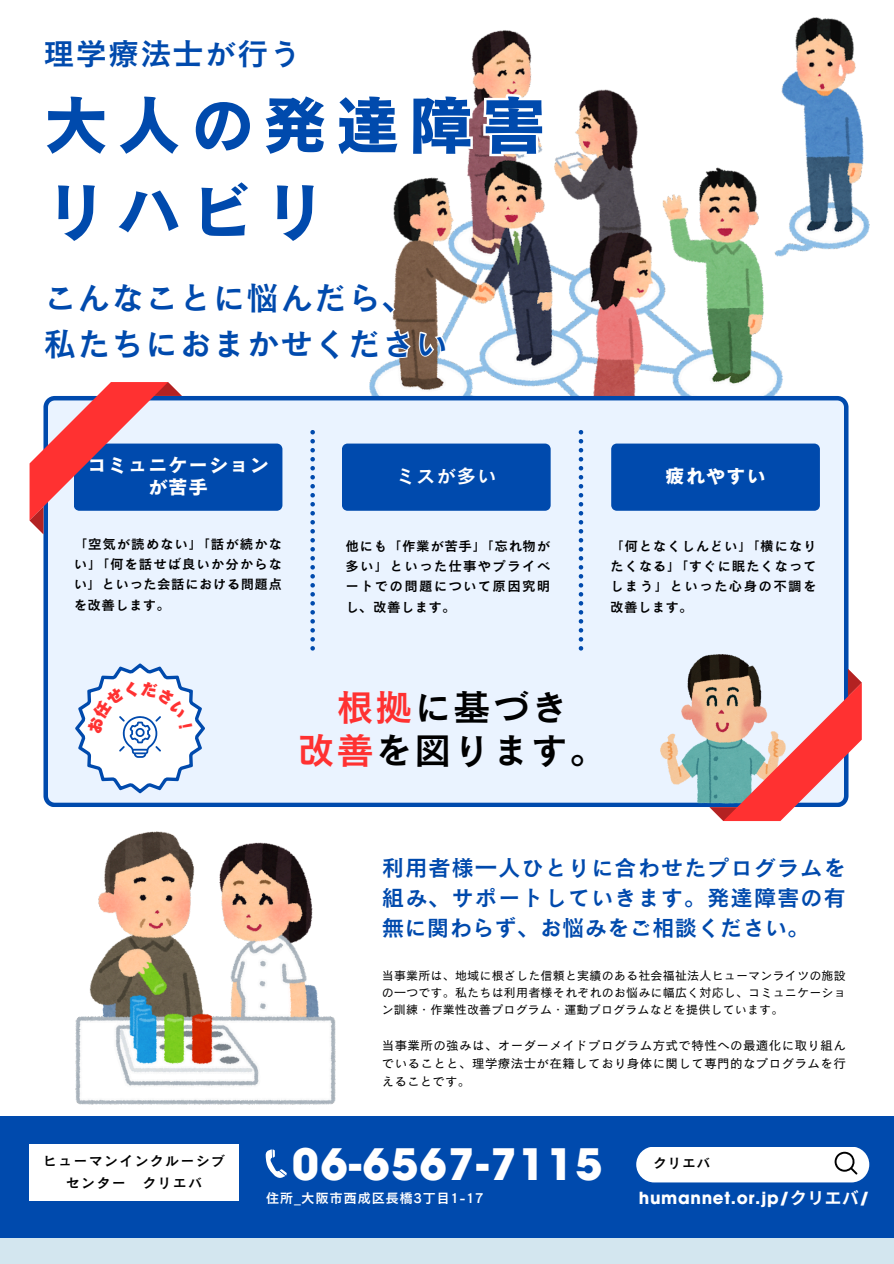
<style>
.page{position:relative;width:894px;height:1264px;background:#fff}
.page>*{position:absolute;margin:0;border:0;box-sizing:border-box;transform-origin:0 0}
.t1{font:65.4px/85.5px "Canva Cezanne Pro N B";letter-spacing:.115em;color:#004aad}
.t2{font:700 43.2px "ITC Avant Garde Pro";letter-spacing:.04em;color:#fff}
.t3{font:37.5px/43.8px "Canva Cezanne Pro N DB";letter-spacing:.04em;color:#000;text-align:center}
.t4{font:33px/46px "Canva Cezanne Pro N DB";letter-spacing:.025em;color:#004aad}
.t5{font:31.05px "Canva Cezanne Pro N DB";letter-spacing:.04em;color:#004aad}
.t6{font:22.5px/30.3px "Canva Cezanne Pro N DB";letter-spacing:.03em;color:#004aad;text-align:justify}
.t7{font:19.5px/22.5px "Canva Cezanne Pro N B";letter-spacing:.04em;color:#fff;text-align:center}
.t8{font:19.5px "Canva Cezanne Pro N DB";letter-spacing:.04em;color:#fff}
.t9{font:700 16.65px "ITC Avant Garde Pro";letter-spacing:.04em;color:#fff}
.t10{font:14.1px/22.5px "Canva Cezanne Pro N DB";letter-spacing:.085em;color:#000;text-align:center}
.t11{font:13.8px "Canva Cezanne Pro N DB";color:#000}
.t12{font:13.5px/20.2px "Canva Cezanne Pro N DB";letter-spacing:.055em;color:#000;text-align:justify}
.t13{font:13.5px "Canva Cezanne Pro N DB";letter-spacing:.04em;color:#fff}
.t14{font:12.45px/18px "Canva Cezanne Pro N M";letter-spacing:.035em;color:#000;text-align:justify}
.t15{font:12px/17px "Canva Cezanne Pro N M";letter-spacing:.015em;color:#000;text-align:justify}
.s1{color:#ff3131}
.s2{font-family:"Noto Sans CJ Ksc"}
</style>
<div class="page">
<div style="left:0;top:1116px;width:893px;height:147px;background:#004aad"></div>
<div style="left:0;top:1238px;width:893px;height:25px;background:#d3e6ef"></div>
<svg style="left:265px;top:1149px;width:22px;height:29px"></svg>
<div style="left:636px;top:1146px;width:233px;height:36px;background:#fff;border-radius:18px"></div>
<svg style="left:834px;top:1151px;width:22px;height:23px"></svg>
<div style="left:30px;top:1144px;width:208px;height:56px;background:#fff"></div>
<img style="left:369px;top:17px;width:499px;height:450px">
<div style="left:43px;top:396px;width:805px;height:410px;background:#eaf3ff"></div>
<svg style="left:310px;top:430px;width:5px;height:220px"></svg>
<svg style="left:578px;top:430px;width:5px;height:220px"></svg>
<div style="left:611px;top:443px;width:208px;height:68px;background:#004aad"></div>
<div style="left:342px;top:443px;width:208px;height:68px;background:#004aad"></div>
<svg style="left:30px;top:382px;width:252px;height:152px;background:#9893bb"></svg>
<img style="left:660px;top:654px;width:125px;height:149px">
<svg style="left:709px;top:669px;width:152px;height:152px;background:#d29e9e"></svg>
<img style="left:75px;top:832px;width:260px;height:272px">
<svg style="left:369px;top:34px;width:178px;height:126px"></svg>
<svg style="left:369px;top:95px;width:79px;height:267px"></svg>
<svg style="left:75px;top:663px;width:130px;height:130px"></svg>
<h3 class="t5" style="left:43px;top:37px;width:258px">理学療法士が行う</h3>
<h5 class="t1" style="left:43px;top:81px;width:504px">大人の発達障害リハビリ</h5>
<p class="t4" style="left:43px;top:274px;width:406px">こんなことに悩んだら、私たちにおまかせください</p>
<p class="t7" style="left:87px;top:453px;width:183px">コミュニケーションが苦手</p>
<h1 class="t8" style="left:396px;top:466px;width:102px">ミスが多い</h1>
<h4 class="t7" style="left:665px;top:464px;width:102px">疲れやすい</h4>
<h3 class="t12" style="left:74px;top:533px;width:210px">「空気が読めない」「話が続かない」「何を話せば良いか分からない」といった会話における問題点を改善します。</h3>
<p class="t12" style="left:610px;top:535px;width:208px">「何となくしんどい」「横になりたくなる」「すぐに眠たくなってしまう」といった心身の不調を改善します。</p>
<p class="t12" style="left:345px;top:535px;width:206px">他にも「作業が苦手」「忘れ物が多い」といった仕事やプライベートでの問題について原因究明し、改善します。</p>
<h3 class="t3" style="left:297px;top:684px;width:311px"><span class="s1">根拠</span>に基づき<br><span class="s1">改善</span>を図ります。</h3>
<p class="t6" style="left:381px;top:851px;width:465px">利用者様一人ひとりに合わせたプログラムを組み、サポートしていきます。発達障害の有無に関わらず、お悩みをご相談ください。</p>
<p class="t15" style="left:381px;top:966px;width:465px">当事業所は、地域に根ざした信頼と実績のある社会福祉法人ヒューマンライツの施設の一つです。私たちは利用者様それぞれのお悩みに幅広く対応し、コミュニケーション訓練・作業性改善プログラム・運動プログラムなどを提供しています。</p>
<p class="t14" style="left:381px;top:1035px;width:465px">当事業所の強みは、オーダーメイドプログラム方式で特性への最適化に取り組んでいることと、理学療法士が在籍しており身体に関して専門的なプログラムを行えることです。</p>
<p class="t10" style="left:43px;top:1149px;width:184px">ヒューマンインクルーシブセンター クリエバ</p>
<p class="t2" style="left:292px;top:1148px;width:311px">06-6567-7115</p>
<p class="t11" style="left:653px;top:1155px;width:59px">クリエバ</p>
<h2 class="t13" style="left:266px;top:1190px;width:219px">住所_大阪市西成区長橋3丁目 1-17</h2>
<p class="t9" style="left:638px;top:1191px;width:232px">humannet.or.jp/<span class="s2">クリエバ</span>/</p>
</div>
